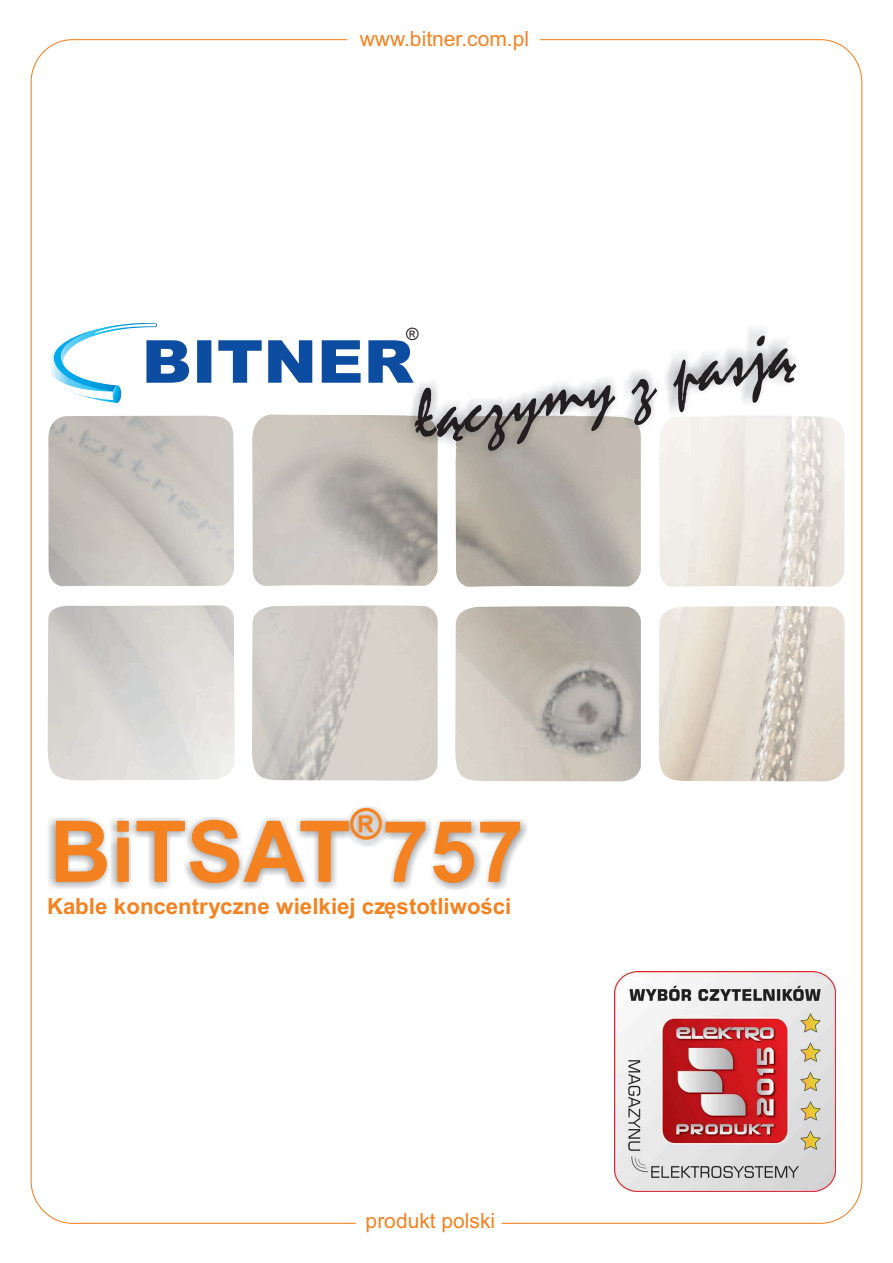
<style>
.page{position:relative;width:893px;height:1263px;background:#fff}
.page>*{position:absolute;margin:0;border:0;box-sizing:border-box;transform-origin:0 0}
.t1{font:700 85.05px "Arial";color:#f58220}
.t2{font:72.75px "Mistral";color:#231f20}
.t3{font:700 42.6px "Arial";color:#f58220}
.t4{font:700 22.2px "Arial";color:#f58220}
.t5{font:21px "Arial";color:#f58220}
.t6{font:16.95px "Arial";color:#231f20}
</style>
<div class="page">
<svg style="left:455px;top:460px;width:186px;height:322px;background:#bdb7af"></svg>
<svg style="left:30px;top:393px;width:205px;height:414px"></svg>
<svg style="left:252px;top:414px;width:186px;height:367px;background:#cbc7c0"></svg>
<svg style="left:659px;top:416px;width:186px;height:366px;background:#e6dfd6"></svg>
<img style="left:406px;top:327px;width:394px;height:133px">
<img style="left:615px;top:971px;width:220px;height:221px">
<img style="left:42px;top:805px;width:485px;height:85px">
<svg style="left:49px;top:323px;width:365px;height:80px"></svg>
<p class="t5" style="left:360px;top:31px;width:171px">www.bitner.com.pl</p>
<p class="t6" style="left:406px;top:327px;width:14px">®</p>
<h2 class="t2" style="left:411px;top:393px;width:385px;rotate:-10deg">łączymy z pasją</h2>
<h3 class="t3" style="left:351px;top:808px;width:33px">®</h3>
<h1 class="t1" style="left:50px;top:820px;width:476px">BiTSAT 757</h1>
<p class="t4" style="left:47px;top:897px;width:466px">Kable koncentryczne wielkiej częstotliwości</p>
<p class="t5" style="left:366px;top:1212px;width:131px">produkt polski</p>
</div>
